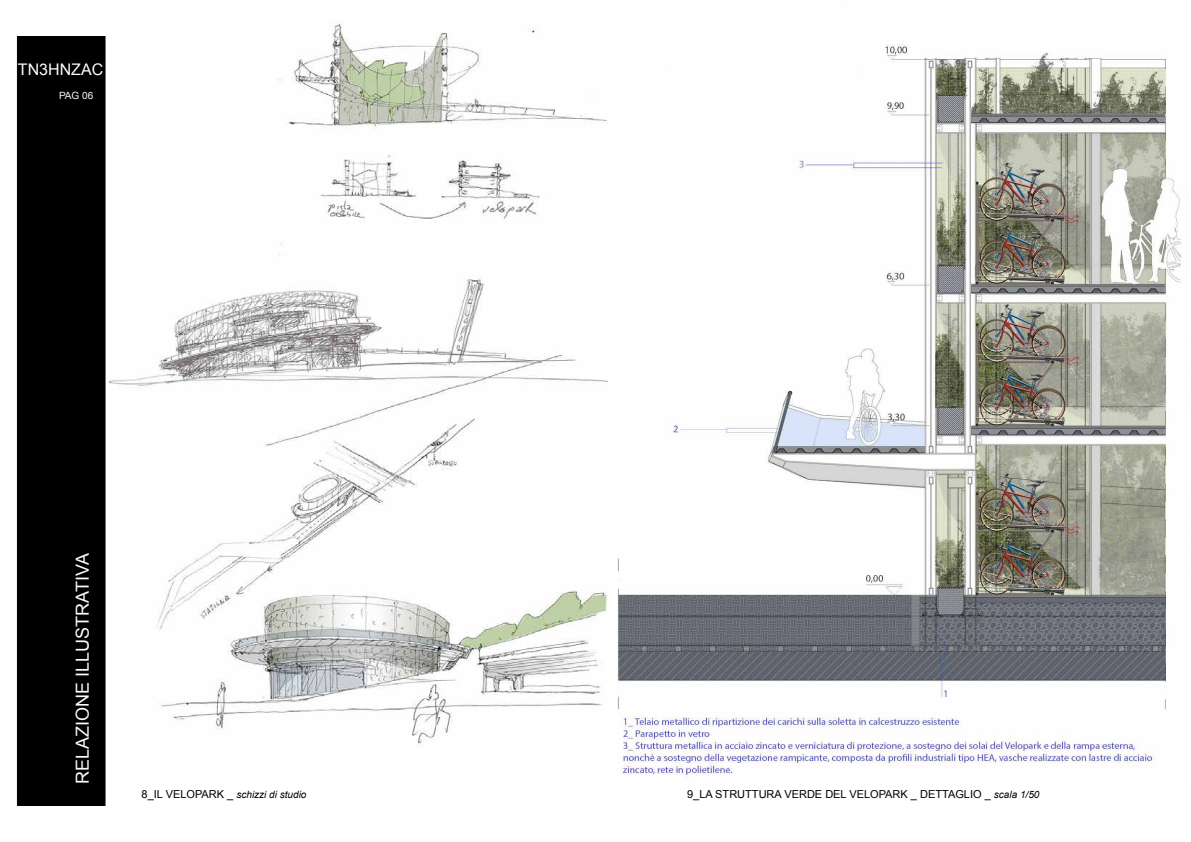
<style>
.page{position:relative;width:1191px;height:842px;background:#fff}
.page>*{position:absolute;margin:0;border:0;box-sizing:border-box;transform-origin:0 0}
.t1{font:18px "Arial";color:#fafafa}
.t2{font:16px "Arial";color:#fcfcfc}
.t3{font:11px "Arial";color:#000}
.t4{font:italic 10px "Arial";color:#000}
.t5{font:10px "Arial";color:#fafafa}
.s1{font-style:normal;font-size:11px}
.s2{font-style:italic;font-size:10px}
</style>
<div class="page">
<div style="left:17px;top:36px;width:88px;height:770px;background:#000"></div>
<img style="left:108px;top:21px;width:499px;height:724px">
<img style="left:617px;top:45px;width:565px;height:732px">
<h2 class="t2" style="left:18px;top:59px;width:87px">TN3HNZAC</h2>
<p class="t5" style="left:59px;top:89px;width:36px">PAG 06</p>
<h1 class="t1" style="left:71px;top:784px;width:232px;rotate:-90deg">RELAZIONE ILLUSTRATIVA</h1>
<p class="t4" style="left:142px;top:788px;width:166px"><span class="s1">8_IL VELOPARK _</span> schizzi di studio</p>
<p class="t3" style="left:687px;top:787px;width:354px">9_LA STRUTTURA VERDE DEL VELOPARK _ DETTAGLIO _ <span class="s2">scala 1/50</span></p>
</div>
